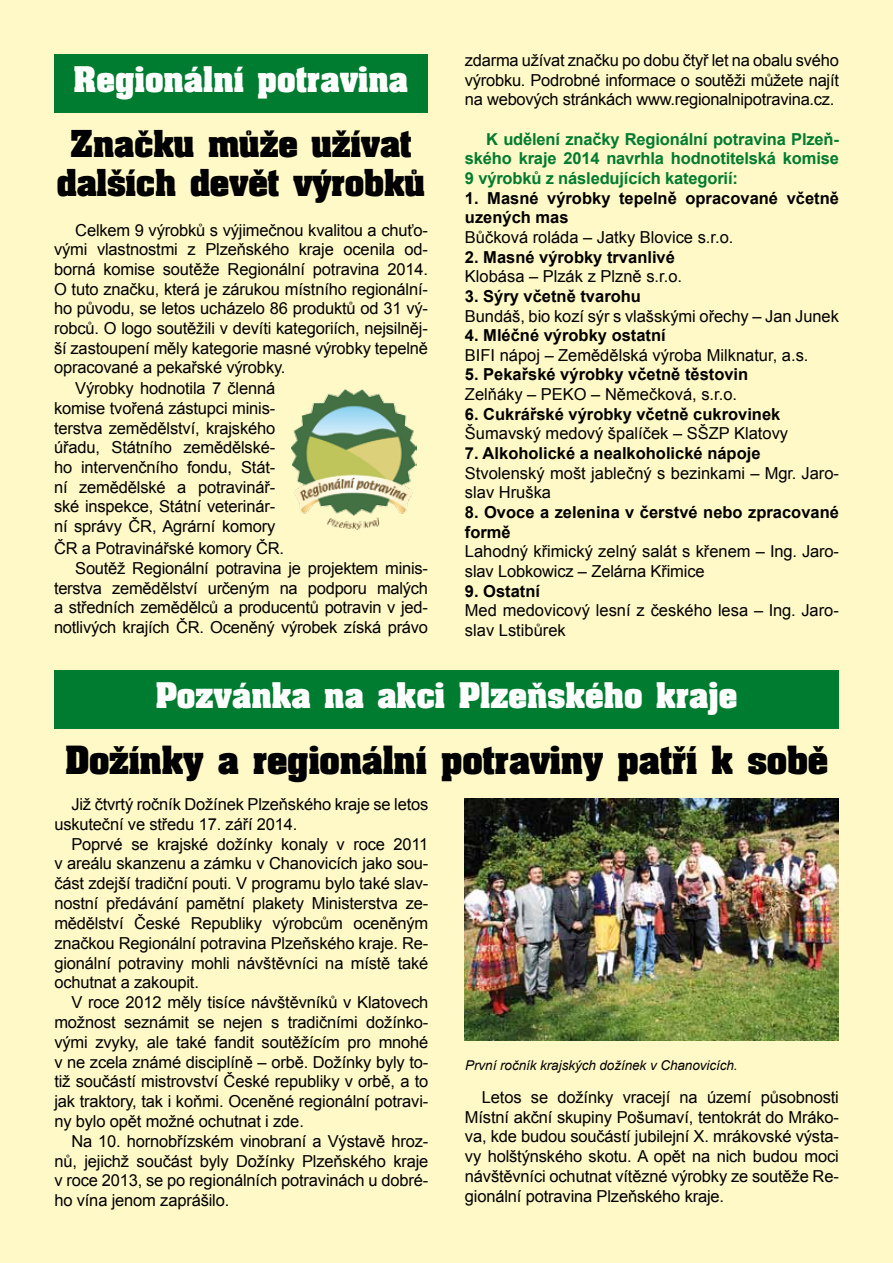
<style>
.page{position:relative;width:893px;height:1263px;background:#fff9c7}
.page>*{position:absolute;margin:0;border:0;box-sizing:border-box;transform-origin:0 0}
.t1{font:33px "Aardvark CE Bold";letter-spacing:-.01em;color:#000}
.t2{font:31.5px/39.6px "Aardvark CE Bold";letter-spacing:-.01em;color:#000;text-align:center}
.t3{font:30px "Aardvark CE Bold";color:#fff}
.t4{font:16.5px/19.8px "Arial";letter-spacing:-.01em;color:#000;text-align:justify}
.t5{font:700 16.5px/19.6px "Arial";color:#000}
.t6{font:700 16.5px/19.6px "Arial";letter-spacing:-.01em;color:#007c30;text-align:justify}
.t7{font:italic 13.5px "Arial";letter-spacing:-.005em;color:#000}
</style>
<div class="page">
<div style="left:54px;top:54px;width:374px;height:58px;background:#007c30"></div>
<div style="left:54px;top:670px;width:785px;height:58px;background:#007c30"></div>
<img style="left:291px;top:389px;width:126px;height:141px">
<img style="left:465px;top:798px;width:374px;height:242px">
<h3 class="t3" style="left:74px;top:59px;width:336px">Regionální potravina</h3>
<h2 class="t2" style="left:57px;top:123px;width:370px">Značku může užívat dalších devět výrobků</h2>
<p class="t4" style="left:54px;top:220px;width:376px;text-indent:21px">Celkem 9 výrobků s výjimečnou kvalitou a chuťo&shy;vými vlastnostmi z Plzeňského kraje ocenila od&shy;borná komise soutěže Regionální potravina 2014.<br>O tuto značku, která je zárukou místního regionální&shy;ho původu, se letos ucházelo 86 produktů od 31 vý&shy;robců. O logo soutěžili v devíti kategoriích, nejsilněj&shy;ší zastoupení měly kategorie masné výrobky tepelně opracované a pekařské výrobky.</p>
<p class="t4" style="left:54px;top:379px;width:223px;text-indent:21px">Výrobky hodnotila 7 členná komise tvořená zástupci minis&shy;terstva zemědělství, krajského úřadu, Státního zemědělské&shy;ho intervenčního fondu, Stát&shy;ní zemědělské a potravinář&shy;ské inspekce, Státní veterinár&shy;ní správy ČR, Agrární komory</p>
<p class="t4" style="left:54px;top:539px;width:232px">ČR a Potravinářské komory ČR.</p>
<p class="t4" style="left:75px;top:558px;width:354px">Soutěž Regionální potravina je projektem minis-</p>
<p class="t4" style="left:54px;top:578px;width:376px">terstva zemědělství určeným na podporu malých</p>
<p class="t4" style="left:54px;top:598px;width:376px">a středních zemědělců a producentů potravin v jed-</p>
<p class="t4" style="left:54px;top:617px;width:375px">notlivých krajích ČR. Oceněný výrobek získá právo</p>
<p class="t4" style="left:465px;top:51px;width:376px">zdarma užívat značku po dobu čtyř let na obalu svého výrobku. Podrobné informace o soutěži můžete najít na webových stránkách www.regionalnipotravina.cz.</p>
<p class="t6" style="left:465px;top:129px;width:376px;text-indent:21px">K udělení značky Regionální potravina Plzeň&shy;ského kraje 2014 navrhla hodnotitelská komise 9 výrobků z následujících kategorií:</p>
<p class="t5" style="left:465px;top:188px;width:376px">1. Masné výrobky tepelně opracované včetně uzených mas</p>
<p class="t4" style="left:465px;top:227px;width:270px">Bůčková roláda – Jatky Blovice s.r.o.</p>
<p class="t5" style="left:465px;top:247px;width:212px">2. Masné výrobky trvanlivé</p>
<p class="t4" style="left:465px;top:267px;width:219px">Klobása – Plzák z Plzně s.r.o.</p>
<p class="t5" style="left:465px;top:287px;width:178px">3. Sýry včetně tvarohu</p>
<p class="t4" style="left:465px;top:306px;width:376px">Bundáš, bio kozí sýr s vlašskými ořechy – Jan Junek</p>
<p class="t5" style="left:465px;top:326px;width:202px">4. Mléčné výrobky ostatní</p>
<p class="t4" style="left:465px;top:345px;width:345px">BIFI nápoj – Zemědělská výroba Milknatur, a.s.</p>
<p class="t5" style="left:465px;top:365px;width:285px">5. Pekařské výrobky včetně těstovin</p>
<p class="t4" style="left:465px;top:385px;width:274px">Zelňáky – PEKO – Němečková, s.r.o.</p>
<p class="t5" style="left:465px;top:405px;width:317px">6. Cukrářské výrobky včetně cukrovinek</p>
<p class="t4" style="left:465px;top:424px;width:325px">Šumavský medový špalíček – SŠZP Klatovy</p>
<p class="t5" style="left:465px;top:444px;width:297px">7. Alkoholické a nealkoholické nápoje</p>
<p class="t4" style="left:465px;top:463px;width:376px">Stvolenský mošt jablečný s bezinkami – Mgr. Jaro&shy;slav Hruška</p>
<p class="t5" style="left:465px;top:503px;width:376px">8. Ovoce a zelenina v čerstvé nebo zpracované formě</p>
<p class="t4" style="left:465px;top:542px;width:376px">Lahodný křimický zelný salát s křenem – Ing. Jaro&shy;slav Lobkowicz – Zelárna Křimice</p>
<p class="t5" style="left:465px;top:581px;width:77px">9. Ostatní</p>
<p class="t4" style="left:465px;top:601px;width:376px">Med medovicový lesní z českého lesa – Ing. Jaro&shy;slav Lstibůrek</p>
<h3 class="t3" style="left:155px;top:675px;width:583px">Pozvánka na akci Plzeňského kraje</h3>
<h1 class="t1" style="left:65px;top:738px;width:765px">Dožínky a regionální potraviny patří k sobě</h1>
<p class="t4" style="left:54px;top:794px;width:376px;text-indent:17px">Již čtvrtý ročník Dožínek Plzeňského kraje se letos uskuteční ve středu 17. září 2014.</p>
<p class="t4" style="left:54px;top:834px;width:376px;text-indent:17px">Poprvé se krajské dožínky konaly v roce 2011 v areálu skanzenu a zámku v Chanovicích jako sou&shy;část zdejší tradiční pouti. V programu bylo také slav&shy;nostní předávání pamětní plakety Ministerstva ze&shy;mědělství České Republiky výrobcům oceněným značkou Regionální potravina Plzeňského kraje. Re&shy;gionální potraviny mohli návštěvníci na místě také ochutnat a zakoupit.</p>
<p class="t4" style="left:54px;top:992px;width:376px;text-indent:17px">V roce 2012 měly tisíce návštěvníků v Klatovech možnost seznámit se nejen s tradičními dožínko&shy;vými zvyky, ale také fandit soutěžícím pro mnohé v ne zcela známé disciplíně – orbě. Dožínky byly to&shy;tiž součástí mistrovství České republiky v orbě, a to jak traktory, tak i koňmi. Oceněné regionální potravi&shy;ny bylo opět možné ochutnat i zde.</p>
<p class="t4" style="left:54px;top:1131px;width:376px;text-indent:17px">Na 10. hornobřízském vinobraní a Výstavě hroz&shy;nů, jejichž součást byly Dožínky Plzeňského kraje v roce 2013, se po regionálních potravinách u dobré&shy;ho vína jenom zaprášilo.</p>
<p class="t7" style="left:465px;top:1056px;width:274px">První ročník krajských dožínek v Chanovicích.</p>
<p class="t4" style="left:465px;top:1087px;width:376px;text-indent:17px">Letos se dožínky vracejí na území působnosti Místní akční skupiny Pošumaví, tentokrát do Mráko&shy;va, kde budou součástí jubilejní X. mrákovské výsta&shy;vy holštýnského skotu. A opět na nich budou moci návštěvníci ochutnat vítězné výrobky ze soutěže Re&shy;gionální potravina Plzeňského kraje.</p>
</div>
